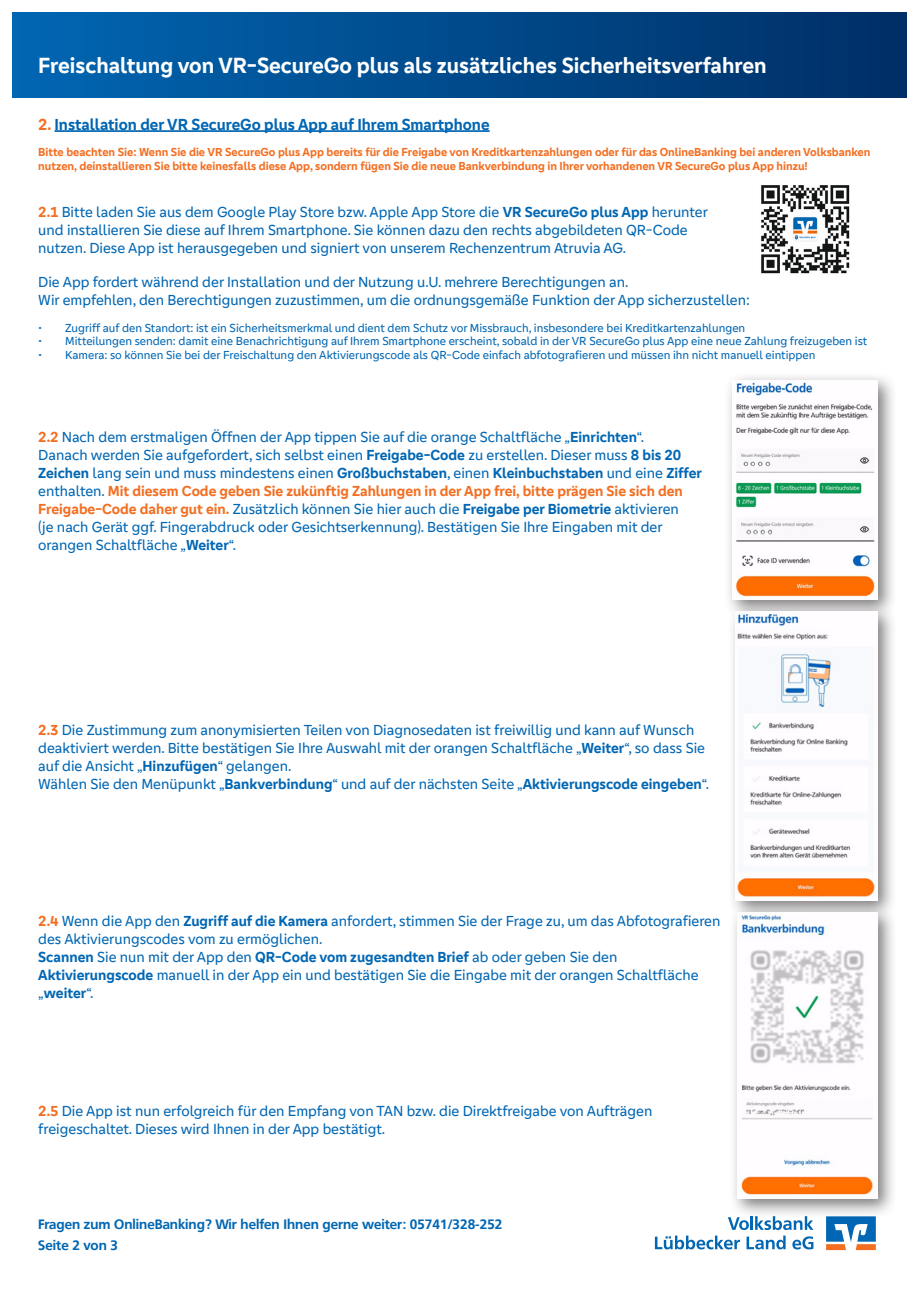
<style>
.page{position:relative;width:919px;height:1289px;background:#fff}
.page>*{position:absolute;margin:0;border:0;box-sizing:border-box;transform-origin:0 0}
.t1{font:700 22.65px "Genos GFG";color:#fff}
.t2{font:700 16.5px "Genos GFG";color:#0166b3}
.t3{font:15px/18px "Genos GFG";color:#0166b3}
.t4{font:700 13.5px "Frutiger VR";color:#0166b3}
.t5{font:12px "Genos GFG";color:#0166b3}
.t6{font:700 12px/13.5px "Genos GFG";color:#f36e21}
.s1{color:#f36e21}
.s2{font-weight:700;color:#f36e21}
.s3{font-weight:700}
</style>
<div class="page">
<div style="left:13px;top:13px;width:893px;height:85px;background:linear-gradient(to right,#0166b2,#002f66)"></div>
<svg style="left:826px;top:1218px;width:49px;height:31px"></svg>
<svg style="left:728px;top:1218px;width:85px;height:11px"></svg>
<svg style="left:654px;top:1235px;width:86px;height:14px"></svg>
<svg style="left:746px;top:1235px;width:39px;height:14px"></svg>
<svg style="left:792px;top:1236px;width:21px;height:13px"></svg>
<hr style="left:54px;top:130px;width:435px;height:2px;background:#0166b3">
<img style="left:761px;top:185px;width:89px;height:89px">
<div style="left:724px;top:372px;width:173px;height:248px;background:#231f20;opacity:.6"></div>
<img style="left:732px;top:380px;width:145px;height:220px">
<div style="left:727px;top:603px;width:170px;height:317px;background:#231f20;opacity:.6"></div>
<img style="left:735px;top:611px;width:142px;height:289px">
<div style="left:728px;top:903px;width:169px;height:315px;background:#231f20;opacity:.6"></div>
<img style="left:737px;top:912px;width:140px;height:286px">
<p class="t1" style="left:38px;top:52px;width:730px">Freischaltung von VR-SecureGo plus als zusätzliches Sicherheitsverfahren</p>
<p class="t2" style="left:38px;top:115px;width:453px"><span class="s1">2.</span> Installation der VR SecureGo plus App auf Ihrem Smartphone</p>
<p class="t6" style="left:38px;top:145px;width:833px">Bitte beachten Sie: Wenn Sie die VR SecureGo plus App bereits für die Freigabe von Kreditkartenzahlungen oder für das OnlineBanking bei anderen Volksbanken nutzen, deinstallieren Sie bitte keinesfalls diese App, sondern fügen Sie die neue Bankverbindung in Ihrer vorhandenen VR SecureGo plus App hinzu!</p>
<p class="t3" style="left:38px;top:203px;width:671px"><span class="s2">2.1</span> Bitte laden Sie aus dem Google Play Store bzw. Apple App Store die <span class="s3">VR SecureGo plus App</span> herunter und installieren Sie diese auf Ihrem Smartphone. Sie können dazu den rechts abgebildeten QR-Code nutzen. Diese App ist herausgegeben und signiert von unserem Rechenzentrum Atruvia AG.</p>
<p class="t3" style="left:38px;top:272px;width:591px">Die App fordert während der Installation und der Nutzung u.U. mehrere Berechtigungen an.</p>
<p class="t3" style="left:38px;top:290px;width:713px">Wir empfehlen, den Berechtigungen zuzustimmen, um die ordnungsgemäße Funktion der App sicherzustellen:</p>
<p class="t5" style="left:38px;top:321px;width:708px">• Zugriff auf den Standort: ist ein Sicherheitsmerkmal und dient dem Schutz vor Missbrauch, insbesondere bei Kreditkartenzahlungen</p>
<p class="t5" style="left:38px;top:334px;width:830px">• Mitteilungen senden: damit eine Benachrichtigung auf Ihrem Smartphone erscheint, sobald in der VR SecureGo plus App eine neue Zahlung freizugeben ist</p>
<p class="t5" style="left:38px;top:348px;width:778px">• Kamera: so können Sie bei der Freischaltung den Aktivierungscode als QR-Code einfach abfotografieren und müssen ihn nicht manuell eintippen</p>
<p class="t3" style="left:38px;top:428px;width:607px"><span class="s2">2.2</span> Nach dem erstmaligen Öffnen der App tippen Sie auf die orange Schaltfläche „<span class="s3">Einrichten</span>“.</p>
<p class="t3" style="left:38px;top:446px;width:665px">Danach werden Sie aufgefordert, sich selbst einen <span class="s3">Freigabe-Code</span> zu erstellen. Dieser muss <span class="s3">8 bis 20<br>Zeichen</span> lang sein und muss mindestens einen <span class="s3">Großbuchstaben</span>, einen <span class="s3">Kleinbuchstaben</span> und eine <span class="s3">Ziffer </span>enthalten. <span class="s2">Mit diesem Code geben Sie zukünftig Zahlungen in der App frei, bitte prägen Sie sich den</span></p>
<p class="t3" style="left:38px;top:500px;width:642px"><span class="s2">Freigabe-Code daher gut ein.</span> Zusätzlich können Sie hier auch die <span class="s3">Freigabe per Biometrie</span> aktivieren</p>
<p class="t3" style="left:38px;top:518px;width:626px">(je nach Gerät ggf. Fingerabdruck oder Gesichtserkennung). Bestätigen Sie Ihre Eingaben mit der</p>
<p class="t3" style="left:38px;top:536px;width:199px">orangen Schaltfläche „<span class="s3">Weiter</span>“.</p>
<p class="t3" style="left:38px;top:720px;width:657px"><span class="s2">2.3</span> Die Zustimmung zum anonymisierten Teilen von Diagnosedaten ist freiwillig und kann auf Wunsch</p>
<p class="t3" style="left:38px;top:738px;width:668px">deaktiviert werden. Bitte bestätigen Sie Ihre Auswahl mit der orangen Schaltfläche „<span class="s3">Weiter</span>“, so dass Sie auf die Ansicht „<span class="s3">Hinzufügen</span>“ gelangen.</p>
<p class="t3" style="left:38px;top:774px;width:672px">Wählen Sie den Menüpunkt „<span class="s3">Bankverbindung</span>“ und auf der nächsten Seite „<span class="s3">Aktivierungscode eingeben</span>“.</p>
<p class="t3" style="left:38px;top:912px;width:683px"><span class="s2">2.4</span> Wenn die App den <span class="s3">Zugriff auf die Kamera</span> anfordert, stimmen Sie der Frage zu, um das Abfotografieren des Aktivierungscodes vom zu ermöglichen.</p>
<p class="t3" style="left:38px;top:948px;width:580px"><span class="s3">Scannen</span> Sie nun mit der App den <span class="s3">QR-Code vom zugesandten Brief</span> ab oder geben Sie den</p>
<p class="t3" style="left:38px;top:966px;width:661px"><span class="s3">Aktivierungscode</span> manuell in der App ein und bestätigen Sie die Eingabe mit der orangen Schaltfläche „<span class="s3">weiter</span>“.</p>
<p class="t3" style="left:38px;top:1102px;width:615px"><span class="s2">2.5</span> Die App ist nun erfolgreich für den Empfang von TAN bzw. die Direktfreigabe von Aufträgen</p>
<p class="t3" style="left:38px;top:1120px;width:348px">freigeschaltet. Dieses wird Ihnen in der App bestätigt.</p>
<p class="t4" style="left:38px;top:1216px;width:466px">Fragen zum OnlineBanking? Wir helfen Ihnen gerne weiter: 05741/328-252</p>
<p class="t4" style="left:38px;top:1237px;width:81px">Seite 2 von 3</p>
</div>
